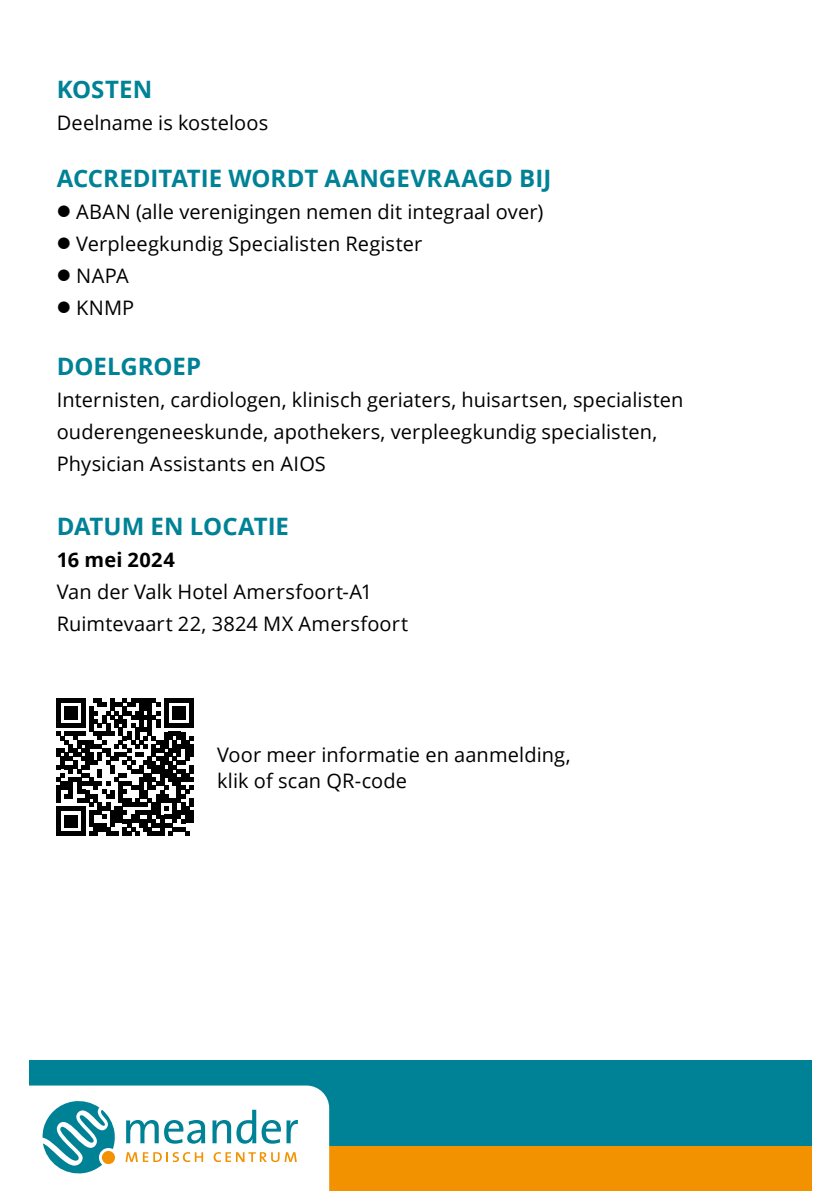
<style>
.page{position:relative;width:840px;height:1191px;background:#fff}
.page>*{position:absolute;margin:0;border:0;box-sizing:border-box;transform-origin:0 0}
.t1{font:700 24px "Open Sans";color:#008296}
.t2{font:20px/32px "Open Sans";letter-spacing:.005em;color:#000}
.t3{font:700 20px "Open Sans";letter-spacing:.01em;color:#000}
</style>
<div class="page">
<div style="left:29px;top:1060px;width:782px;height:86px;background:#008296"></div>
<div style="left:0;top:1146px;width:811px;height:45px;background:#f39200"></div>
<svg style="left:0;top:1085px;width:329px;height:106px"></svg>
<div style="left:102px;top:1151px;width:13px;height:13px;background:#f39200;border-radius:50%"></div>
<svg style="left:56px;top:698px;width:137px;height:137px"></svg>
<hr style="left:189px;top:810px;width:4px;height:13px;background:#000">
<p class="t1" style="left:57px;top:72px;width:97px">KOSTEN</p>
<p class="t2" style="left:57px;top:106px;width:213px">Deelname is kosteloos</p>
<p class="t1" style="left:57px;top:161px;width:496px">ACCREDITATIE WORDT AANGEVRAAGD BIJ</p>
<p class="t2" style="left:76px;top:195px;width:468px">ABAN (alle verenigingen nemen dit integraal over)<br>Verpleegkundig Specialisten Register<br>NAPA<br>KNMP</p>
<p class="t1" style="left:57px;top:349px;width:146px">DOELGROEP</p>
<p class="t2" style="left:57px;top:383px;width:628px">Internisten, cardiologen, klinisch geriaters, huisartsen, specialisten ouderengeneeskunde, apothekers, verpleegkundig specialisten,<br>Physician Assistants en AIOS</p>
<p class="t1" style="left:57px;top:509px;width:234px">DATUM EN LOCATIE</p>
<p class="t3" style="left:57px;top:545px;width:119px">16 mei 2024</p>
<p class="t2" style="left:57px;top:575px;width:352px">Van der Valk Hotel Amersfoort-A1<br>Ruimtevaart 22, 3824 MX Amersfoort</p>
<p class="t2" style="left:217px;top:741px;width:355px;line-height:26px">Voor meer informatie en aanmelding, klik of scan QR-code</p>
</div>
